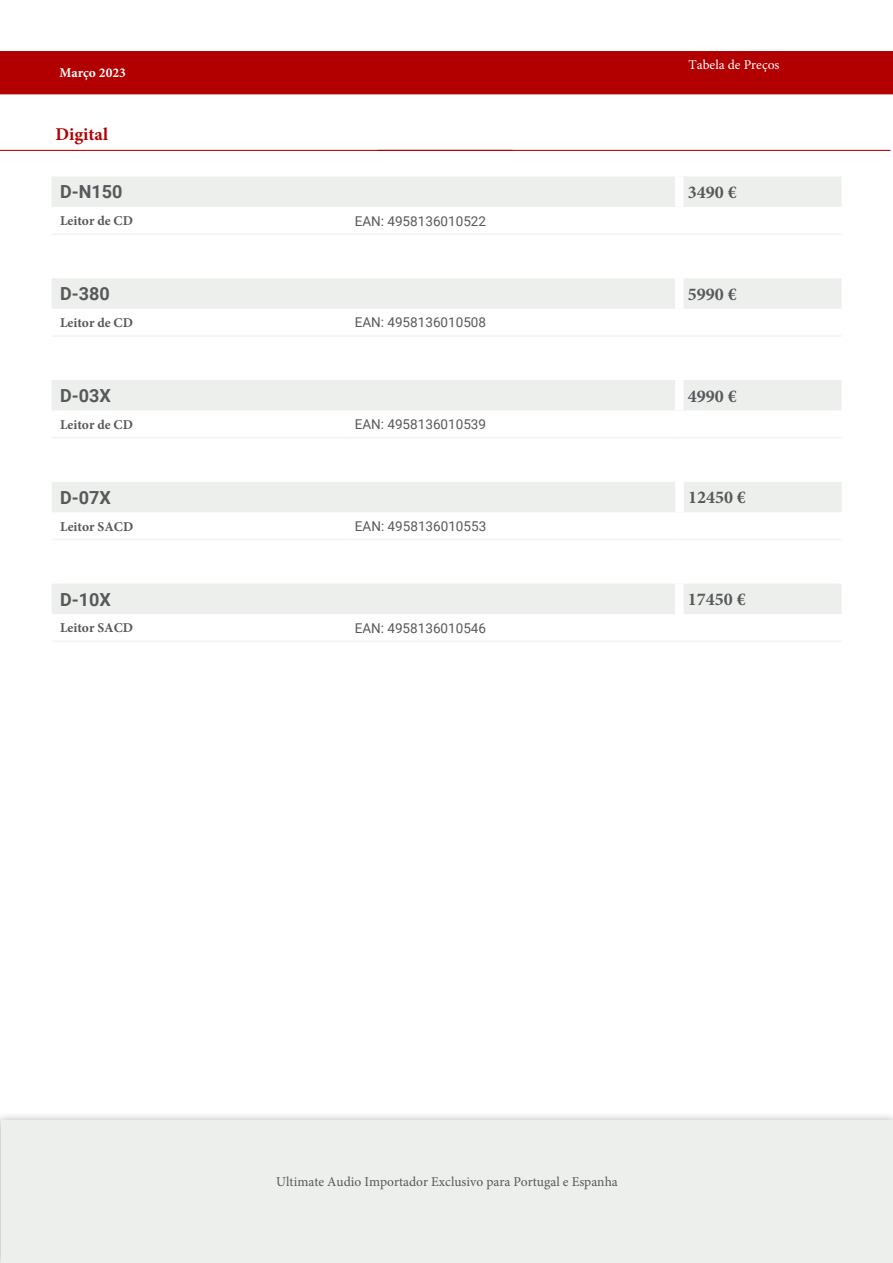
<style>
.page{position:relative;width:893px;height:1263px;background:#fff}
.page>*{position:absolute;margin:0;border:0;box-sizing:border-box;transform-origin:0 0}
.Artikel-Headline-VKP{font:700 18px "Minion Pro";color:#57585a}
.Artikel-Headline-Nam{font:700 18px "Roboto";color:#57585a}
.t1{font:700 18px "Minion Pro";color:#b20000}
.Artikel-Subline{font:13.5px "Roboto";color:#57585a}
.t2{font:13.5px "Minion Pro";color:#57585a}
.Artikel-Subline-2{font:700 13.5px "Minion Pro";color:#57585a}
.t3{font:13.5px "Minion Pro";color:#fff}
.t4{font:700 13.5px "Minion Pro";color:#fff}
</style>
<div class="page">
<div style="left:0;top:1112px;width:893px;height:151px;background:#231f20;opacity:.35"></div>
<div style="left:1px;top:1121px;width:892px;height:142px;background:#edefed"></div>
<div style="left:0;top:51px;width:893px;height:43px;background:#b20000"></div>
<div style="left:52px;top:380px;width:790px;height:30px;background:#edefed"></div>
<hr style="left:52px;top:437px;width:294px;height:2px;background:#f5f7f6">
<hr style="left:346px;top:437px;width:167px;height:2px;background:#f5f7f6">
<hr style="left:513px;top:437px;width:166px;height:2px;background:#f5f7f6">
<hr style="left:679px;top:437px;width:163px;height:2px;background:#f5f7f6">
<div style="left:675px;top:380px;width:9px;height:30px;background:#fff"></div>
<div style="left:52px;top:584px;width:790px;height:30px;background:#edefed"></div>
<hr style="left:52px;top:640px;width:294px;height:2px;background:#f5f7f6">
<hr style="left:346px;top:640px;width:167px;height:2px;background:#f5f7f6">
<hr style="left:513px;top:640px;width:166px;height:2px;background:#f5f7f6">
<hr style="left:679px;top:640px;width:163px;height:2px;background:#f5f7f6">
<div style="left:675px;top:584px;width:9px;height:30px;background:#fff"></div>
<div style="left:52px;top:278px;width:790px;height:31px;background:#edefed"></div>
<hr style="left:52px;top:335px;width:294px;height:2px;background:#f5f7f6">
<hr style="left:346px;top:335px;width:167px;height:2px;background:#f5f7f6">
<hr style="left:513px;top:335px;width:166px;height:2px;background:#f5f7f6">
<hr style="left:679px;top:335px;width:163px;height:2px;background:#f5f7f6">
<div style="left:675px;top:278px;width:9px;height:31px;background:#fff"></div>
<div style="left:52px;top:176px;width:790px;height:31px;background:#edefed"></div>
<hr style="left:52px;top:233px;width:294px;height:2px;background:#f5f7f6">
<hr style="left:346px;top:233px;width:167px;height:2px;background:#f5f7f6">
<hr style="left:513px;top:233px;width:166px;height:2px;background:#f5f7f6">
<hr style="left:679px;top:233px;width:163px;height:2px;background:#f5f7f6">
<div style="left:675px;top:176px;width:9px;height:31px;background:#fff"></div>
<div style="left:52px;top:482px;width:790px;height:30px;background:#edefed"></div>
<hr style="left:52px;top:538px;width:294px;height:2px;background:#f5f7f6">
<hr style="left:346px;top:538px;width:167px;height:2px;background:#f5f7f6">
<hr style="left:513px;top:538px;width:166px;height:2px;background:#f5f7f6">
<hr style="left:679px;top:538px;width:163px;height:2px;background:#f5f7f6">
<div style="left:675px;top:482px;width:9px;height:30px;background:#fff"></div>
<hr style="left:0;top:150px;width:513px;height:1px;background:#b20000">
<hr style="left:378px;top:150px;width:512px;height:1px;background:#b20000">
<p class="t4" style="left:60px;top:64px;width:68px">Março 2023</p>
<h1 class="t1" style="left:55px;top:122px;width:54px">Digital</h1>
<p class="t3" style="left:688px;top:56px;width:93px">Tabela de Preços</p>
<p class="Artikel-Headline-Nam" style="left:60px;top:179px;width:64px">D-N150</p>
<p class="Artikel-Headline-VKP" style="left:688px;top:180px;width:50px">3490 €</p>
<p class="Artikel-Subline-2" style="left:60px;top:211px;width:74px">Leitor de CD</p>
<p class="Artikel-Subline" style="left:355px;top:211px;width:133px">EAN: 4958136010522</p>
<p class="Artikel-Headline-Nam" style="left:60px;top:281px;width:51px">D-380</p>
<p class="Artikel-Headline-VKP" style="left:688px;top:281px;width:50px">5990 €</p>
<p class="Artikel-Subline-2" style="left:60px;top:313px;width:74px">Leitor de CD</p>
<p class="Artikel-Subline" style="left:355px;top:313px;width:133px">EAN: 4958136010508</p>
<p class="Artikel-Headline-Nam" style="left:60px;top:383px;width:52px">D-03X</p>
<p class="Artikel-Headline-VKP" style="left:688px;top:383px;width:50px">4990 €</p>
<p class="Artikel-Subline-2" style="left:60px;top:415px;width:74px">Leitor de CD</p>
<p class="Artikel-Subline" style="left:355px;top:415px;width:133px">EAN: 4958136010539</p>
<p class="Artikel-Headline-Nam" style="left:60px;top:485px;width:52px">D-07X</p>
<p class="Artikel-Headline-VKP" style="left:688px;top:485px;width:59px">12450 €</p>
<p class="Artikel-Subline-2" style="left:60px;top:517px;width:75px">Leitor SACD</p>
<p class="Artikel-Subline" style="left:355px;top:517px;width:133px">EAN: 4958136010553</p>
<p class="Artikel-Headline-Nam" style="left:60px;top:587px;width:52px">D-10X</p>
<p class="Artikel-Headline-VKP" style="left:688px;top:587px;width:59px">17450 €</p>
<p class="Artikel-Subline-2" style="left:60px;top:619px;width:75px">Leitor SACD</p>
<p class="Artikel-Subline" style="left:355px;top:618px;width:133px">EAN: 4958136010546</p>
<p class="t2" style="left:276px;top:1172px;width:343px">Ultimate Audio Importador Exclusivo para Portugal e Espanha</p>
</div>
